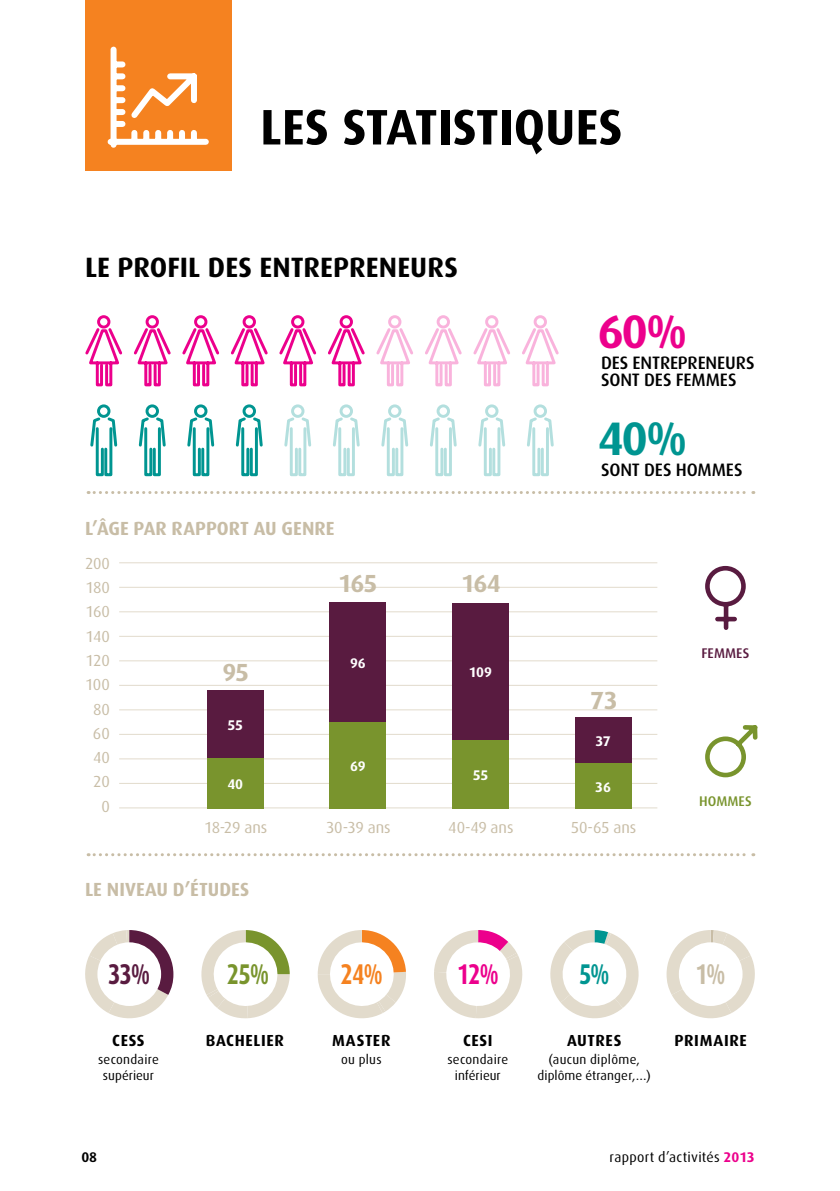
<style>
.page{position:relative;width:840px;height:1191px;background:#fff}
.page>*{position:absolute;margin:0;border:0;box-sizing:border-box;transform-origin:0 0}
.t1{font:700 50px "Dax";color:#000}
.t2{font:700 47px "Dax";color:#ec008c}
.t3{font:700 47px "Dax";color:#009591}
.t4{font:700 28.6px "Dax";color:#591b40;scale:.77 1}
.t5{font:700 28.6px "Dax";color:#79942d;scale:.77 1}
.t6{font:700 28.6px "Dax";color:#f58220;scale:.77 1}
.t7{font:700 28.6px "Dax";color:#ec008c;scale:.77 1}
.t8{font:700 28.6px "Dax";color:#009591;scale:.77 1}
.t9{font:700 28.6px "Dax";color:#c8bda6;scale:.77 1}
.t10{font:700 28px "Dax";color:#000}
.t11{font:700 24.8px "Dax";letter-spacing:-.04em;color:#c8bda6}
.t12{font:700 19px "Dax";letter-spacing:.005em;color:#c8bda6}
.t13{font:500 18px/17.8px "Dax";letter-spacing:-.005em;color:#000}
.t14{font:16px/24.2px "Dax";letter-spacing:-.01em;color:#c8bda6;text-align:right}
.t15{font:700 16px "Dax";letter-spacing:.04em;color:#000}
.t16{font:14px "Dax";letter-spacing:.02em;color:#000}
.t17{font:700 14px "Dax";letter-spacing:-.02em;color:#fff}
.t18{font:500 14px "Dax";letter-spacing:.005em;color:#591b40}
.t19{font:500 14px "Dax";letter-spacing:.005em;color:#79942d}
.t20{font:700 14px "Dax";color:#000}
.t21{font:13px/16px "Dax";letter-spacing:.005em;color:#000;text-align:center}
.s1{font-weight:700;color:#ec008c}
</style>
<div class="page">
<div style="left:85px;top:1px;width:146px;height:169px;background:#f58220"></div>
<svg style="left:107px;top:46px;width:102px;height:102px"></svg>
<svg style="left:85px;top:930px;width:88px;height:89px"></svg>
<div style="left:97px;top:942px;width:64px;height:64px;background:#fff;border-radius:50%"></div>
<svg style="left:201px;top:930px;width:88px;height:88px"></svg>
<svg style="left:317px;top:930px;width:89px;height:89px"></svg>
<svg style="left:434px;top:930px;width:89px;height:88px"></svg>
<svg style="left:550px;top:930px;width:89px;height:89px"></svg>
<svg style="left:88px;top:853px;width:665px;height:3px"></svg>
<svg style="left:88px;top:491px;width:665px;height:3px"></svg>
<svg style="left:666px;top:930px;width:89px;height:89px"></svg>
<div style="left:678px;top:942px;width:64px;height:64px;background:#fff;border-radius:50%"></div>
<svg style="left:705px;top:565px;width:41px;height:65px"></svg>
<svg style="left:705px;top:725px;width:53px;height:53px"></svg>
<hr style="left:119px;top:562px;width:538px;height:1px;background:#e2dbcc">
<hr style="left:119px;top:611px;width:538px;height:1px;background:#e2dbcc">
<hr style="left:119px;top:587px;width:538px;height:1px;background:#e2dbcc">
<hr style="left:119px;top:636px;width:538px;height:1px;background:#e2dbcc">
<hr style="left:119px;top:734px;width:538px;height:1px;background:#e2dbcc">
<hr style="left:119px;top:660px;width:538px;height:1px;background:#e2dbcc">
<hr style="left:119px;top:685px;width:538px;height:1px;background:#e2dbcc">
<hr style="left:119px;top:709px;width:538px;height:1px;background:#e2dbcc">
<hr style="left:119px;top:758px;width:538px;height:1px;background:#e2dbcc">
<hr style="left:119px;top:783px;width:538px;height:1px;background:#e2dbcc">
<hr style="left:119px;top:807px;width:538px;height:1px;background:#e2dbcc">
<div style="left:207px;top:690px;width:56px;height:69px;background:#591b40"></div>
<div style="left:207px;top:759px;width:56px;height:50px;background:#79942d"></div>
<div style="left:329px;top:602px;width:57px;height:120px;background:#591b40"></div>
<div style="left:329px;top:722px;width:57px;height:87px;background:#79942d"></div>
<div style="left:452px;top:603px;width:56px;height:137px;background:#591b40"></div>
<div style="left:452px;top:740px;width:56px;height:69px;background:#79942d"></div>
<div style="left:574px;top:717px;width:57px;height:47px;background:#591b40"></div>
<div style="left:574px;top:764px;width:57px;height:45px;background:#79942d"></div>
<svg style="left:85px;top:315px;width:38px;height:72px"></svg>
<svg style="left:134px;top:315px;width:37px;height:72px"></svg>
<svg style="left:182px;top:315px;width:38px;height:72px"></svg>
<svg style="left:231px;top:315px;width:37px;height:72px"></svg>
<svg style="left:279px;top:315px;width:38px;height:72px"></svg>
<svg style="left:328px;top:315px;width:37px;height:72px"></svg>
<svg style="left:376px;top:315px;width:37px;height:72px"></svg>
<svg style="left:425px;top:315px;width:37px;height:72px"></svg>
<svg style="left:473px;top:315px;width:37px;height:72px"></svg>
<svg style="left:522px;top:315px;width:37px;height:72px"></svg>
<svg style="left:90px;top:404px;width:28px;height:73px"></svg>
<svg style="left:138px;top:404px;width:28px;height:73px"></svg>
<svg style="left:187px;top:404px;width:28px;height:73px"></svg>
<svg style="left:235px;top:404px;width:28px;height:73px"></svg>
<svg style="left:284px;top:404px;width:28px;height:73px"></svg>
<svg style="left:333px;top:404px;width:27px;height:73px"></svg>
<svg style="left:381px;top:404px;width:28px;height:73px"></svg>
<svg style="left:430px;top:404px;width:27px;height:73px"></svg>
<svg style="left:478px;top:404px;width:28px;height:73px"></svg>
<svg style="left:527px;top:404px;width:27px;height:73px"></svg>
<h1 class="t1" style="left:260px;top:99px;width:364px">LES STATISTIQUES</h1>
<h3 class="t10" style="left:85px;top:251px;width:374px">LE PROFIL DES ENTREPRENEURS</h3>
<h3 class="t12" style="left:85px;top:518px;width:251px">L’ÂGE PAR RAPPORT AU GENRE</h3>
<p class="t14" style="left:85px;top:551px;width:26px">200<br>180<br>160<br>140<br>120<br>100<br>80<br>60<br>40<br>20<br>0</p>
<h3 class="t11" style="left:222px;top:659px;width:28px">95</h3>
<p class="t17" style="left:227px;top:717px;width:17px">55</p>
<p class="t17" style="left:227px;top:776px;width:17px">40</p>
<h3 class="t11" style="left:338px;top:569px;width:41px">165</h3>
<h3 class="t11" style="left:461px;top:569px;width:41px">164</h3>
<p class="t17" style="left:350px;top:655px;width:17px">96</p>
<p class="t17" style="left:350px;top:758px;width:17px">69</p>
<p class="t17" style="left:468px;top:664px;width:25px">109</p>
<p class="t17" style="left:472px;top:767px;width:17px">55</p>
<h2 class="t2" style="left:597px;top:305px;width:92px">60%</h2>
<h3 class="t13" style="left:600px;top:353px;width:155px">DES ENTREPRENEURS<br>SONT DES FEMMES</h3>
<h2 class="t3" style="left:597px;top:412px;width:92px">40%</h2>
<h3 class="t13" style="left:600px;top:461px;width:143px">SONT DES HOMMES</h3>
<h3 class="t11" style="left:589px;top:686px;width:29px">73</h3>
<p class="t17" style="left:595px;top:733px;width:17px">37</p>
<p class="t17" style="left:595px;top:779px;width:17px">36</p>
<p class="t18" style="left:701px;top:646px;width:49px">FEMMES</p>
<p class="t19" style="left:698px;top:793px;width:54px">HOMMES</p>
<p class="t14" style="left:204px;top:815px;width:65px">18-29 ans</p>
<p class="t14" style="left:326px;top:815px;width:66px">30-39 ans</p>
<p class="t14" style="left:448px;top:815px;width:67px">40-49 ans</p>
<p class="t14" style="left:570px;top:815px;width:67px">50-65 ans</p>
<h3 class="t12" style="left:85px;top:878px;width:166px">LE NIVEAU D’ÉTUDES</h3>
<h3 class="t4" style="left:108px;top:957px;width:56px">33%</h3>
<h3 class="t5" style="left:227px;top:957px;width:57px">25%</h3>
<h3 class="t6" style="left:340px;top:957px;width:57px">24%</h3>
<h3 class="t7" style="left:457px;top:957px;width:56px">12%</h3>
<h3 class="t8" style="left:578px;top:957px;width:41px">5%</h3>
<p class="t15" style="left:112px;top:1031px;width:34px">CESS</p>
<p class="t21" style="left:98px;top:1051px;width:62px">secondaire supérieur</p>
<p class="t15" style="left:206px;top:1031px;width:80px">BACHELIER</p>
<p class="t15" style="left:332px;top:1031px;width:60px">MASTER</p>
<p class="t21" style="left:341px;top:1051px;width:42px">ou plus</p>
<p class="t15" style="left:463px;top:1031px;width:31px">CESI</p>
<p class="t21" style="left:447px;top:1051px;width:62px">secondaire inférieur</p>
<p class="t15" style="left:566px;top:1031px;width:56px">AUTRES</p>
<p class="t21" style="left:537px;top:1051px;width:115px">(aucun diplôme, diplôme étranger,…)</p>
<h3 class="t9" style="left:695px;top:957px;width:41px">1%</h3>
<p class="t15" style="left:674px;top:1031px;width:74px">PRIMAIRE</p>
<p class="t20" style="left:81px;top:1149px;width:17px">08</p>
<p class="t16" style="left:609px;top:1149px;width:147px">rapport d’activités <span class="s1">2013</span></p>
</div>
